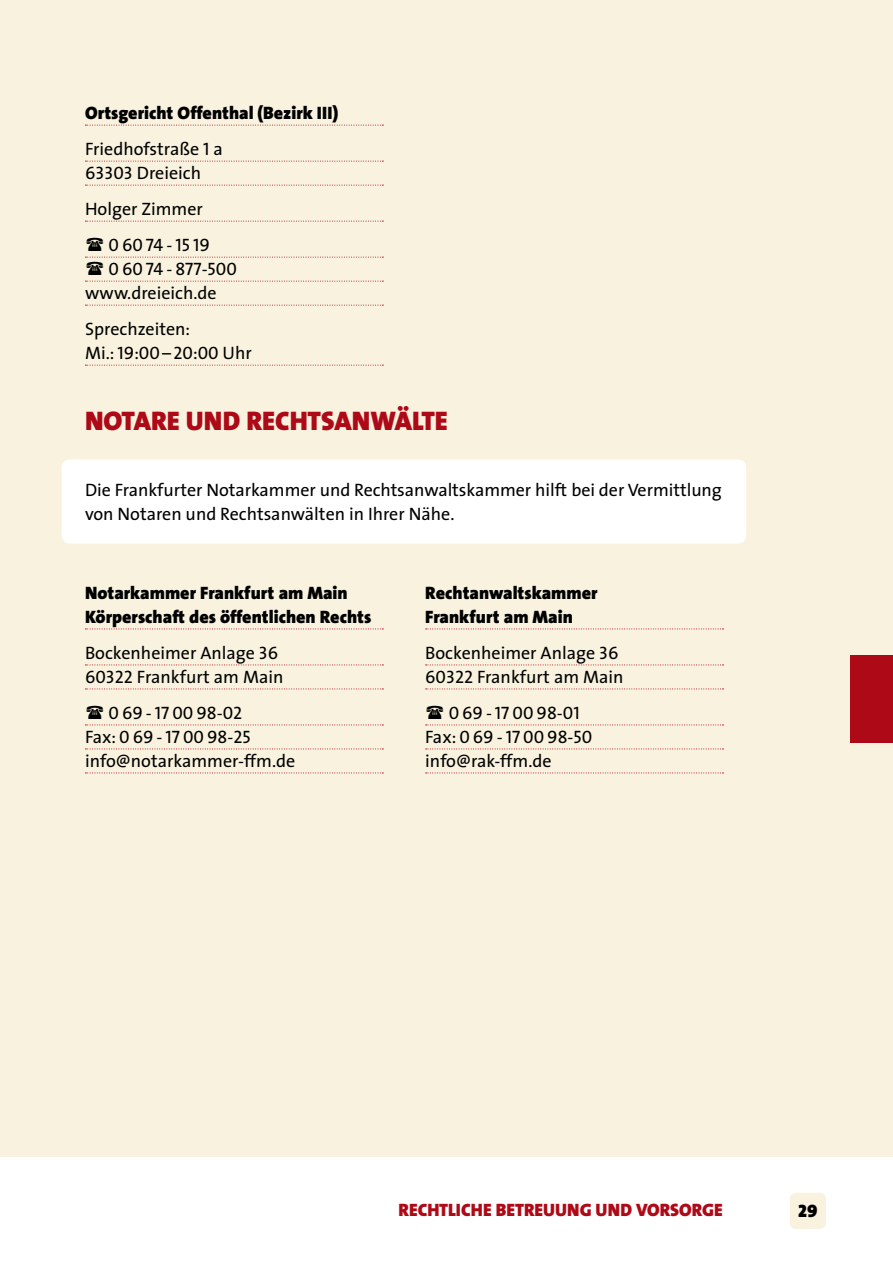
<style>
.page{position:relative;width:893px;height:1263px;background:#fff}
.page>*{position:absolute;margin:0;border:0;box-sizing:border-box;transform-origin:0 0}
.t1{font:900 27px "The Sans";color:#ae0917}
.t2{font:18px/24px "The Sans";color:#000}
.t3{font:900 18px/24px "The Sans";color:#000}
.t4{font:18px/24px "The Sans Caps";color:#000}
.t5{font:18px "The Sans Black Caps";color:#ae0917}
.t6{font:18px "The Sans Black Caps";color:#000}
.s1{font-weight:400}
.s2{font-family:"The Sans Caps";font-weight:400}
.s3{font-family:"The Sans Caps"}
.s4{font-family:"The Sans"}
</style>
<div class="page">
<div style="left:0;top:0;width:893px;height:1157px;background:#f8f2de"></div>
<div style="left:790px;top:1193px;width:36px;height:36px;background:#f8f2de;border-radius:6px"></div>
<div style="left:850px;top:655px;width:43px;height:87px;background:#ae0917"></div>
<svg style="left:85px;top:125px;width:298px;height:1px"></svg>
<svg style="left:85px;top:161px;width:298px;height:1px"></svg>
<svg style="left:85px;top:185px;width:298px;height:1px"></svg>
<svg style="left:85px;top:221px;width:298px;height:1px"></svg>
<svg style="left:85px;top:281px;width:298px;height:1px"></svg>
<svg style="left:85px;top:305px;width:298px;height:1px"></svg>
<svg style="left:85px;top:365px;width:298px;height:1px"></svg>
<div style="left:62px;top:459px;width:684px;height:85px;background:#fff;border-radius:9px"></div>
<svg style="left:85px;top:628px;width:298px;height:1px"></svg>
<svg style="left:85px;top:664px;width:298px;height:1px"></svg>
<svg style="left:85px;top:688px;width:298px;height:1px"></svg>
<svg style="left:85px;top:748px;width:298px;height:1px"></svg>
<svg style="left:85px;top:772px;width:298px;height:1px"></svg>
<svg style="left:426px;top:628px;width:297px;height:1px"></svg>
<svg style="left:426px;top:664px;width:297px;height:1px"></svg>
<svg style="left:426px;top:688px;width:297px;height:1px"></svg>
<svg style="left:426px;top:748px;width:297px;height:1px"></svg>
<svg style="left:426px;top:772px;width:297px;height:1px"></svg>
<svg style="left:85px;top:257px;width:298px;height:1px"></svg>
<svg style="left:85px;top:724px;width:298px;height:1px"></svg>
<svg style="left:426px;top:724px;width:297px;height:1px"></svg>
<p class="t3" style="left:85px;top:95px;width:255px;line-height:36px">Ortsgericht Offenthal (Bezirk III)<br><span class="s1">Friedhofstraße</span> <span class="s2">1</span> <span class="s1">a</span></p>
<p class="t2" style="left:85px;top:155px;width:119px;line-height:36px"><span class="s3">63303</span> Dreieich<br>Holger Zimmer</p>
<p class="t4" style="left:108px;top:233px;width:130px">06074-1519<br>0 60 74 - 877<span class="s4">-</span>500</p>
<p class="t2" style="left:85px;top:275px;width:133px;line-height:36px">www.dreieich.de<br>Sprechzeiten:</p>
<p class="t2" style="left:85px;top:341px;width:168px">Mi.: <span class="s3">19</span>:<span class="s3">00</span>–<span class="s3">20</span>:<span class="s3">00</span> Uhr</p>
<h1 class="t1" style="left:85px;top:398px;width:364px">Notare und Rechtsanwälte</h1>
<p class="t2" style="left:85px;top:477px;width:638px">Die Frankfurter Notarkammer und Rechtsanwaltskammer hilft bei der Vermittlung von Notaren und Rechtsanwälten in Ihrer Nähe.</p>
<p class="t3" style="left:85px;top:581px;width:288px">Notarkammer Frankfurt am Main<br>Körperschaft des öffentlichen Rechts</p>
<p class="t2" style="left:85px;top:640px;width:200px">Bockenheimer Anlage <span class="s3">36<br>60322</span> Frankfurt am Main</p>
<p class="t4" style="left:85px;top:700px;width:167px;text-indent:23px">0 69 - 17 00 98-02<br><span class="s4">Fax:</span> 0 69 - 17 00 98-25</p>
<p class="t2" style="left:85px;top:748px;width:212px">info@notarkammer-ffm.de</p>
<p class="t3" style="left:425px;top:581px;width:174px">Rechtanwaltskammer<br>Frankfurt am Main</p>
<p class="t2" style="left:425px;top:640px;width:200px">Bockenheimer Anlage <span class="s3">36<br>60322</span> Frankfurt am Main</p>
<p class="t4" style="left:425px;top:700px;width:169px;text-align:center">0 69 - 17 00 98-01<br><span class="s4">Fax:</span> 0 69 - 17 00 98-50</p>
<p class="t2" style="left:425px;top:748px;width:128px">info@rak-ffm.de</p>
<p class="t5" style="left:398px;top:1194px;width:326px">RECHTLICHE BETREUUNG UND VORSORGE</p>
<p class="t6" style="left:798px;top:1195px;width:21px">29</p>
</div>
